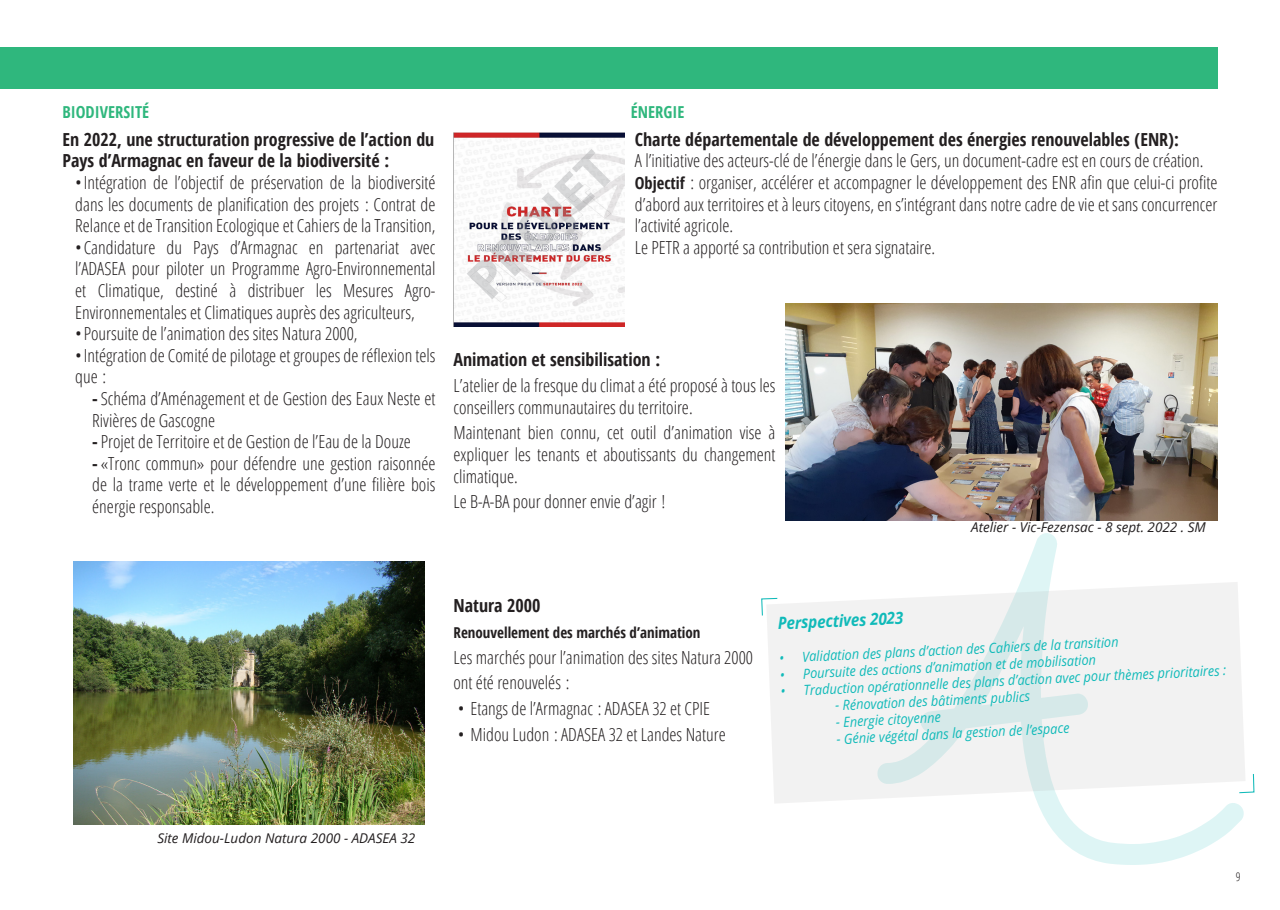
<style>
.page{position:relative;width:1280px;height:910px;background:#fff}
.page>*{position:absolute;margin:0;border:0;box-sizing:border-box;transform-origin:0 0}
.t1{font:300 condensed 18px/21.6px "Open Sans";color:#231f20}
.t2{font:700 condensed 18px/21.6px "Open Sans";color:#231f20}
.t3{font:italic 700 16.8px "Open Sans";color:#10bab9;scale:.91 1}
.t4{font:700 condensed 16.5px "Open Sans";color:#2fb77d}
.t5{font:700 condensed 15px "Open Sans";color:#231f20}
.t6{font:italic 13.95px "Open Sans";color:#10bab9;scale:.91 1}
.t7{font:italic 13.5px "Open Sans";color:#231f20}
.t8{font:300 condensed 12px "Open Sans";color:#231f20}
.s1{font-weight:700}
.s2{font-weight:700;font-size:16.5px}
</style>
<div class="page">
<svg style="left:1020px;top:533px;width:224px;height:332px"></svg>
<div style="left:0;top:47px;width:1217px;height:41px;background:#2fb77d"></div>
<svg style="left:767px;top:582px;width:478px;height:222px;fill:#f2f2f2"></svg>
<svg style="left:761px;top:597px;width:18px;height:20px"></svg>
<svg style="left:1237px;top:773px;width:18px;height:21px"></svg>
<img style="left:74px;top:561px;width:350px;height:263px">
<img style="left:453px;top:132px;width:171px;height:194px">
<img style="left:785px;top:303px;width:432px;height:217px">
<svg style="left:467px;top:149px;width:143px;height:150px"></svg>
<p class="t4" style="left:63px;top:100px;width:88px">BIODIVERSITÉ</p>
<p class="t4" style="left:631px;top:100px;width:55px">ÉNERGIE</p>
<p class="t2" style="left:63px;top:128px;width:373px">En 2022, une structuration progressive de l’action du<br>Pays d’Armagnac en faveur de la biodiversité :</p>
<p class="t1" style="left:75px;top:171px;width:362px;text-align:justify">•Intégration de l’objectif de préservation de la biodiversité dans les documents de planification des projets : Contrat de Relance et de Transition Ecologique et Cahiers de la Transition,</p>
<p class="t1" style="left:75px;top:236px;width:362px;text-align:justify">•Candidature du Pays d’Armagnac en partenariat avec l’ADASEA pour piloter un Programme Agro-Environnemental et Climatique, destiné à distribuer les Mesures Agro-Environnementales et Climatiques auprès des agriculteurs,</p>
<p class="t1" style="left:75px;top:322px;width:284px">•Poursuite de l’animation des sites Natura 2000,</p>
<p class="t1" style="left:75px;top:344px;width:362px">•Intégration de Comité de pilotage et groupes de réflexion tels que :</p>
<p class="t1" style="left:92px;top:387px;width:345px"><span class="s1">-</span> Schéma d’Aménagement et de Gestion des Eaux Neste et<br>Rivières de Gascogne</p>
<p class="t1" style="left:92px;top:430px;width:320px"><span class="s1">-</span> Projet de Territoire et de Gestion de l’Eau de la Douze</p>
<p class="t1" style="left:92px;top:452px;width:345px;text-align:justify"><span class="s1">-</span> «Tronc commun» pour défendre une gestion raisonnée de la trame verte et le développement d’une filière bois énergie responsable.</p>
<p class="t2" style="left:635px;top:128px;width:546px">Charte départementale de développement des énergies renouvelables (ENR):</p>
<p class="t1" style="left:635px;top:149px;width:584px">A l’initiative des acteurs-clé de l’énergie dans le Gers, un document-cadre est en cours de création.<br><span class="s2">Objectif</span> : organiser, accélérer et accompagner le développement des ENR afin que celui-ci profite d’abord aux territoires et à leurs citoyens, en s’intégrant dans notre cadre de vie et sans concurrencer l’activité agricole.<br>Le PETR a apporté sa contribution et sera signataire.</p>
<p class="t2" style="left:453px;top:348px;width:208px">Animation et sensibilisation :</p>
<p class="t1" style="left:453px;top:374px;width:323px">L’atelier de la fresque du climat a été proposé à tous les conseillers communautaires du territoire.</p>
<p class="t1" style="left:453px;top:421px;width:323px;text-align:justify">Maintenant bien connu, cet outil d’animation vise à expliquer les tenants et aboutissants du changement climatique.</p>
<p class="t1" style="left:453px;top:490px;width:213px">Le B-A-BA pour donner envie d’agir !</p>
<p class="t7" style="left:971px;top:518px;width:236px">Atelier - Vic-Fezensac - 8 sept. 2022 . SM</p>
<p class="t2" style="left:453px;top:594px;width:88px">Natura 2000</p>
<p class="t5" style="left:453px;top:622px;width:249px">Renouvellement des marchés d’animation</p>
<p class="t1" style="left:453px;top:643px;width:301px;line-height:25.8px">Les marchés pour l’animation des sites Natura 2000 ont été renouvelés :</p>
<p class="t1" style="left:458px;top:697px;width:254px">• Etangs de l’Armagnac : ADASEA 32 et CPIE</p>
<p class="t1" style="left:458px;top:723px;width:269px">• Midou Ludon : ADASEA 32 et Landes Nature</p>
<p class="t3" style="left:777px;top:612px;width:139px;rotate:-3deg">Perspectives 2023</p>
<p class="t6" style="left:779px;top:649px;width:374px;rotate:-3deg">• Validation des plans d’action des Cahiers de la transition</p>
<p class="t6" style="left:779px;top:666px;width:349px;rotate:-3deg">• Poursuite des actions d’animation et de mobilisation</p>
<p class="t6" style="left:780px;top:683px;width:492px;rotate:-3deg">• Traduction opérationnelle des plans d’action avec pour thèmes prioritaires :</p>
<p class="t6" style="left:835px;top:696px;width:216px;rotate:-3deg">- Rénovation des bâtiments publics</p>
<p class="t6" style="left:835px;top:713px;width:117px;rotate:-3deg">- Energie citoyenne</p>
<p class="t6" style="left:836px;top:730px;width:258px;rotate:-3deg">- Génie végétal dans la gestion de l’espace</p>
<p class="t7" style="left:157px;top:829px;width:259px">Site Midou-Ludon Natura 2000 - ADASEA 32</p>
<p class="t8" style="left:1236px;top:868px;width:6px">9</p>
</div>
